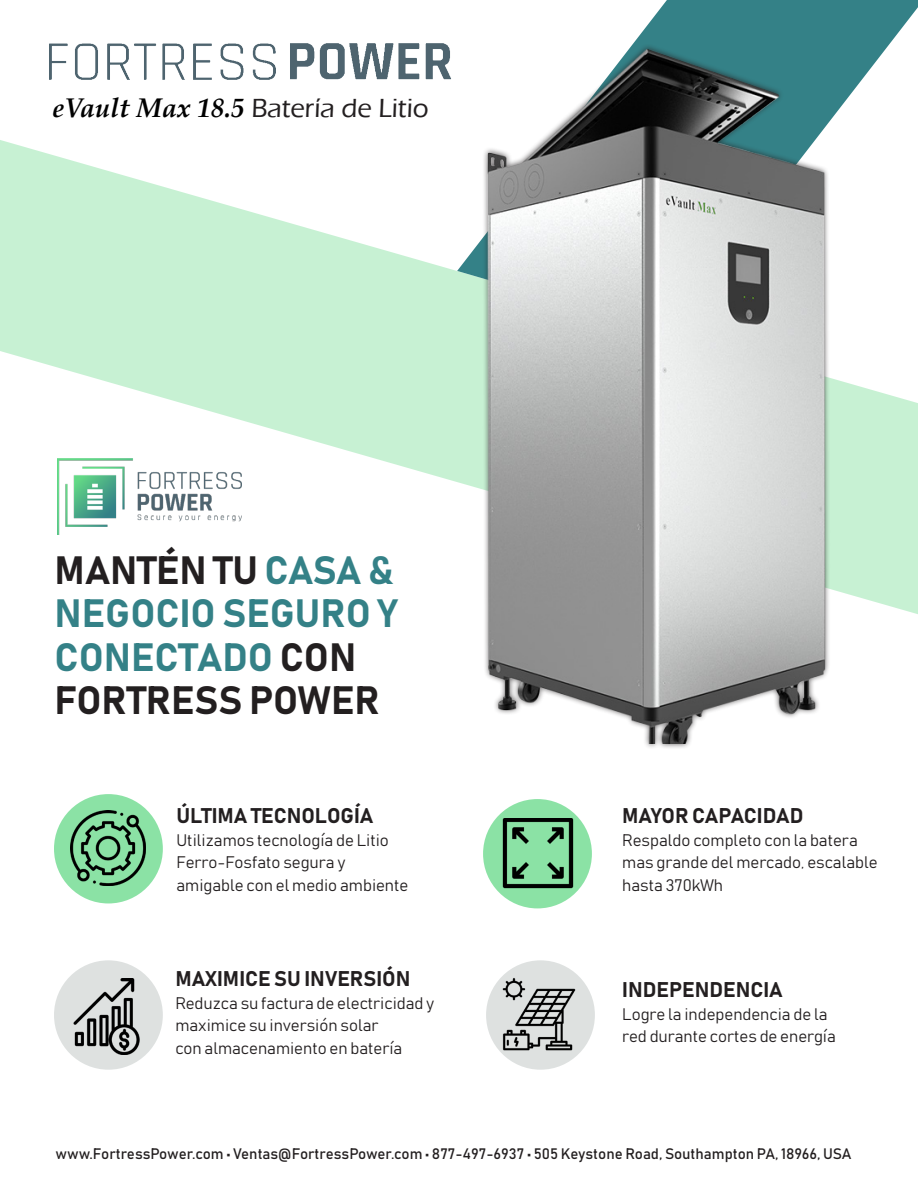
<style>
.page{position:relative;width:918px;height:1188px;background:#fff}
.page>*{position:absolute;margin:0;border:0;box-sizing:border-box;transform-origin:0 0}
.t1{font:39px/43.5px "Bahnschrift";color:#348187;text-align:justify}
.t2{font:39px "Bahnschrift";color:#231f20}
.t3{font:500 27px "Eras ITC";color:#231f20}
.t4{font:21px "Bahnschrift";color:#231f20}
.t5{font:16.5px/22.5px "Bahnschrift";color:#231f20}
.t6{font:15px "Bahnschrift";color:#231f20}
.s1{font-family:"Palatino Linotype";font-weight:700;font-style:italic;color:#000}
.s2{color:#231f20}
</style>
<div class="page">
<div style="left:54px;top:960px;width:109px;height:110px;background:#dee1e0;border-radius:50%"></div>
<div style="left:483px;top:799px;width:109px;height:109px;background:#8be2a5;border-radius:50%"></div>
<div style="left:486px;top:960px;width:109px;height:110px;background:#dee1e0;border-radius:50%"></div>
<div style="left:54px;top:794px;width:109px;height:109px;background:#8be2a5;border-radius:50%"></div>
<svg style="left:0;top:140px;width:459px;height:395px;fill:#c7f1d3"></svg>
<svg style="left:457px;top:0;width:461px;height:332px;fill:#348187"></svg>
<img style="left:502px;top:818px;width:71px;height:71px">
<img style="left:71px;top:811px;width:75px;height:75px">
<img style="left:459px;top:49px;width:459px;height:695px">
<img style="left:502px;top:978px;width:74px;height:73px">
<img style="left:73px;top:978px;width:67px;height:76px">
<img style="left:49px;top:43px;width:226px;height:37px">
<img style="left:290px;top:35px;width:226px;height:50px">
<img style="left:58px;top:459px;width:183px;height:75px">
<p class="t3" style="left:52px;top:93px;width:378px"><span class="s1">eVault Max 18.5</span> Batería de Litio</p>
<p class="t1" style="left:55px;top:548px;width:344px"><span class="s2">MANTÉN TU</span> CASA &amp; NEGOCIO SEGURO Y CONECTADO <span class="s2">CON</span></p>
<p class="t2" style="left:55px;top:676px;width:327px">FORTRESS POWER</p>
<p class="t4" style="left:176px;top:802px;width:199px">ÚLTIMA TECNOLOGÍA</p>
<p class="t5" style="left:176px;top:828px;width:214px">Utilizamos tecnología de Litio<br>Ferro-Fosfato segura y</p>
<p class="t5" style="left:176px;top:873px;width:233px">amigable con el medio ambiente</p>
<p class="t4" style="left:175px;top:966px;width:237px">MAXIMICE SU INVERSIÓN</p>
<p class="t5" style="left:175px;top:991px;width:260px">Reduzca su factura de electricidad y maximice su inversión solar</p>
<p class="t5" style="left:175px;top:1036px;width:229px">con almacenamiento en batería</p>
<p class="t4" style="left:622px;top:802px;width:183px">MAYOR CAPACIDAD</p>
<p class="t5" style="left:622px;top:828px;width:237px">Respaldo completo con la batera</p>
<p class="t5" style="left:622px;top:851px;width:257px">mas grande del mercado, escalable hasta 370kWh</p>
<p class="t4" style="left:622px;top:976px;width:162px">INDEPENDENCIA</p>
<p class="t5" style="left:622px;top:1002px;width:215px">Logre la independencia de la red durante cortes de energía</p>
<p class="t6" style="left:56px;top:1145px;width:798px">www.FortressPower.com • Ventas@FortressPower.com • 877-497-6937 • 505 Keystone Road, Southampton PA, 18966, USA</p>
</div>
